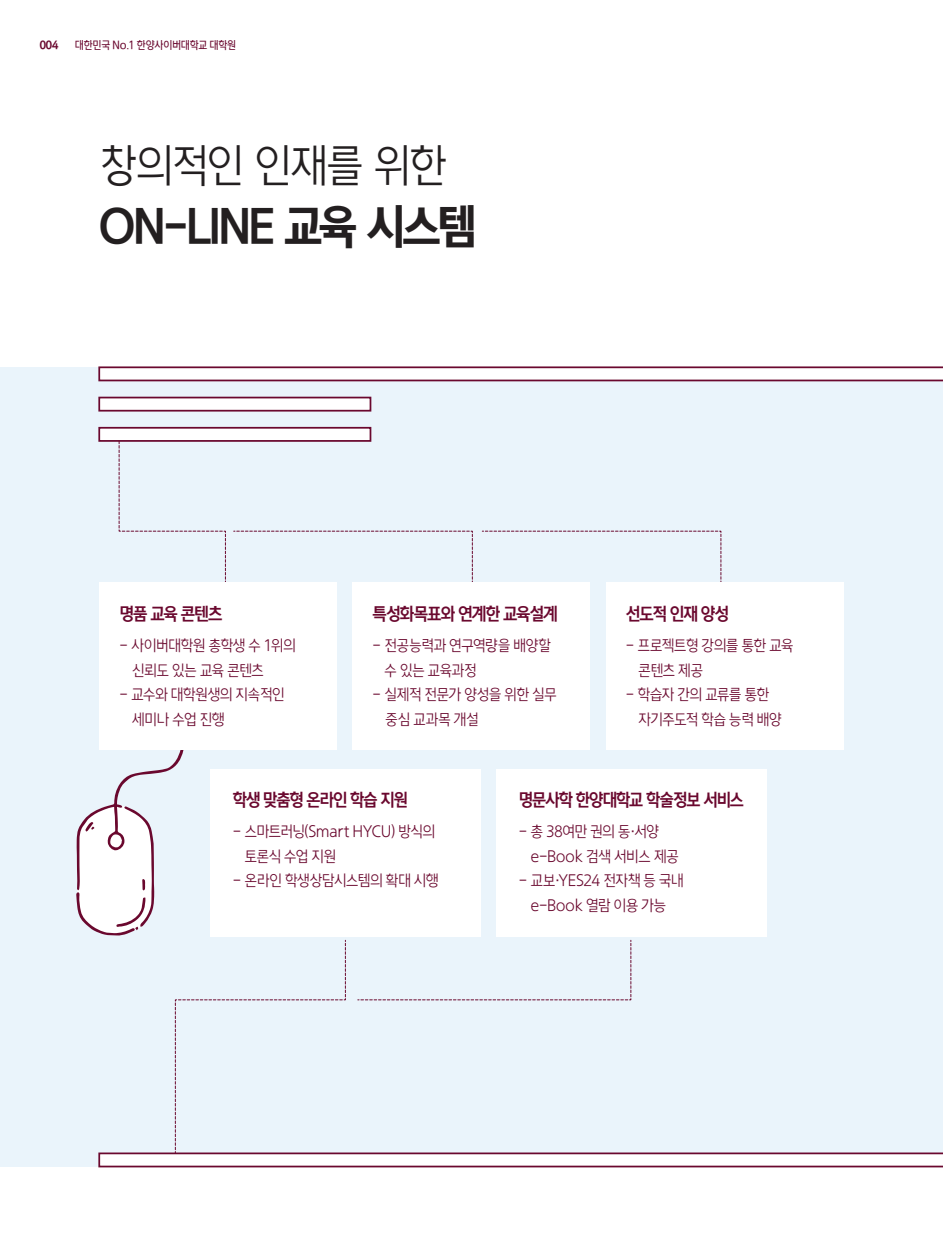
<style>
.page{position:relative;width:943px;height:1241px;background:#fff}
.page>*{position:absolute;margin:0;border:0;box-sizing:border-box;transform-origin:0 0}
.t1{font:43.75px "HYCU Gothic EB";letter-spacing:-.035em;color:#231f20}
.t2{font:43.75px "HYCU Gothic L";letter-spacing:-.04em;color:#231f20}
.t3{font:16.62px "HYCU Gothic B";letter-spacing:-.04em;color:#6a082e}
.t4{font:14.88px/24.5px "HYCU Gothic L";letter-spacing:-.04em;color:#6a082e}
.t5{font:10.5px "HYCU Gothic M";color:#6a082e}
.t6{font:10.5px "HYCU Gothic EB";color:#6a082e}
</style>
<div class="page">
<div style="left:0;top:367px;width:943px;height:799px;background:#eaf4fb"></div>
<svg style="left:118px;top:441px;width:108px;height:141px"></svg>
<svg style="left:233px;top:530px;width:240px;height:61px"></svg>
<svg style="left:481px;top:530px;width:240px;height:52px"></svg>
<svg style="left:98px;top:366px;width:845px;height:15px;background:#dfcad2"></svg>
<svg style="left:76px;top:747px;width:867px;height:420px"></svg>
<div style="left:98px;top:396px;width:273px;height:15px;background:#fff;border:2px solid #6a082e"></div>
<div style="left:98px;top:427px;width:273px;height:14px;background:#fff;border:2px solid #6a082e"></div>
<div style="left:496px;top:768px;width:270px;height:168px;background:#fff"></div>
<div style="left:210px;top:768px;width:270px;height:168px;background:#fff"></div>
<div style="left:100px;top:582px;width:237px;height:168px;background:#fff"></div>
<div style="left:353px;top:582px;width:237px;height:168px;background:#fff"></div>
<div style="left:606px;top:582px;width:237px;height:168px;background:#fff"></div>
<p class="t6" style="left:40px;top:39px;width:20px">004</p>
<p class="t5" style="left:75px;top:39px;width:163px">대한민국 No.1 한양사이버대학교 대학원</p>
<p class="t2" style="left:99px;top:142px;width:349px">창의적인 인재를 위한</p>
<p class="t1" style="left:99px;top:203px;width:377px">ON-LINE 교육 시스템</p>
<p class="t3" style="left:119px;top:605px;width:104px">명품 교육 콘텐츠</p>
<p class="t4" style="left:132px;top:634px;width:165px;text-indent:-12px">- 사이버대학원 총학생 수 1위의 신뢰도 있는 교육 콘텐츠</p>
<p class="t4" style="left:132px;top:683px;width:154px;text-indent:-12px">- 교수와 대학원생의 지속적인 세미나 수업 진행</p>
<p class="t3" style="left:372px;top:605px;width:186px">특성화목표와 연계한 교육설계</p>
<p class="t4" style="left:384px;top:634px;width:168px;text-indent:-12px">- 전공능력과 연구역량을 배양할 수 있는 교육과정</p>
<p class="t4" style="left:385px;top:683px;width:173px;text-indent:-12px">- 실제적 전문가 양성을 위한 실무 중심 교과목 개설</p>
<p class="t3" style="left:625px;top:605px;width:105px">선도적 인재 양성</p>
<p class="t4" style="left:638px;top:634px;width:157px;text-indent:-12px">- 프로젝트형 강의를 통한 교육 콘텐츠 제공</p>
<p class="t4" style="left:638px;top:683px;width:145px;text-indent:-12px">- 학습자 간의 교류를 통한 자기주도적 학습 능력 배양</p>
<p class="t3" style="left:233px;top:791px;width:176px">학생 맞춤형 온라인 학습 지원</p>
<p class="t4" style="left:244px;top:820px;width:192px;text-indent:-12px">- 스마트러닝(Smart HYCU) 방식의 토론식 수업 지원</p>
<p class="t4" style="left:233px;top:869px;width:207px">- 온라인 학생상담시스템의 확대 시행</p>
<p class="t3" style="left:519px;top:791px;width:227px">명문사학 한양대학교 학술정보 서비스</p>
<p class="t4" style="left:530px;top:820px;width:150px;text-indent:-12px">- 총 38여만 권의 동·서양 e-Book 검색 서비스 제공</p>
<p class="t4" style="left:519px;top:869px;width:166px;text-align:center">- 교보·YES24 전자책 등 국내 e-Book 열람 이용 가능</p>
</div>
